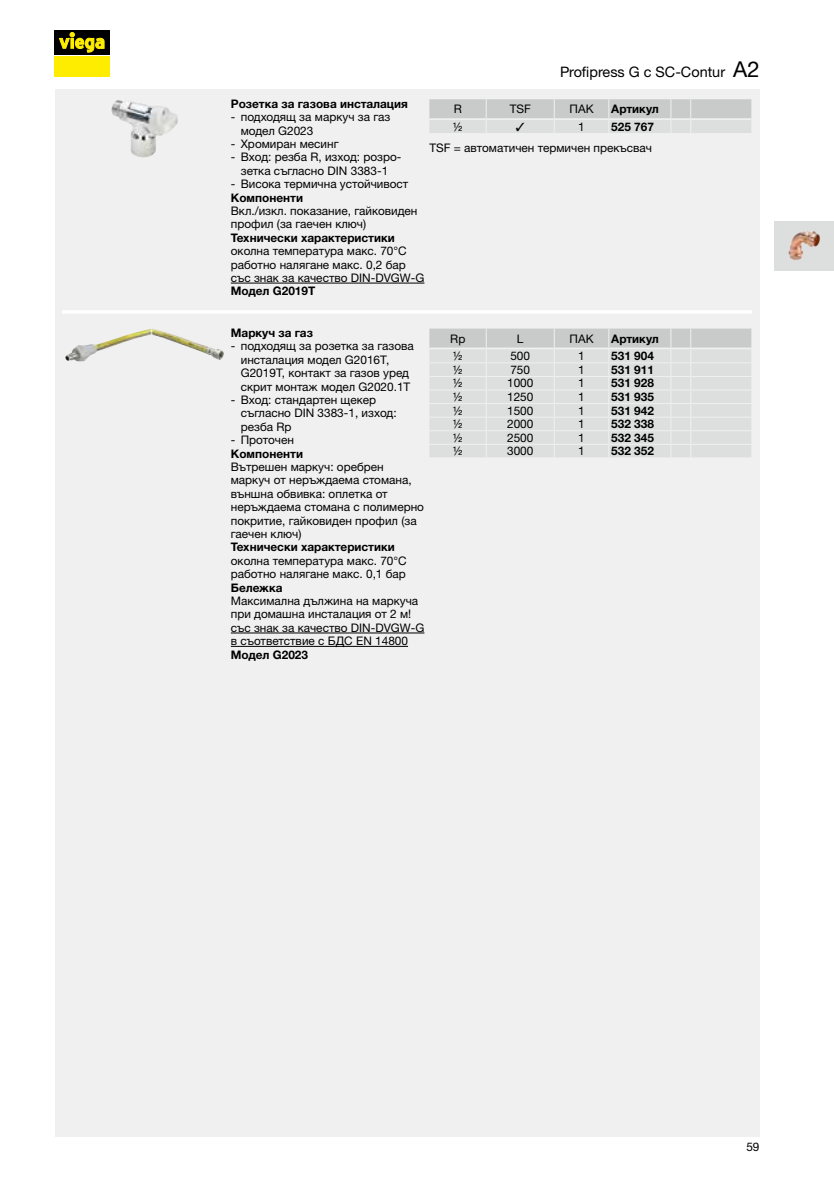
<style>
.page{position:relative;width:834px;height:1181px;background:#fff}
.page>*{position:absolute;margin:0;border:0;box-sizing:border-box;transform-origin:0 0}
.t1{font:14.35px "M Ying Hei PR Cfor Viega W4";color:#000}
.t2{font:11.9px/13.5px "M Ying Hei PR Cfor Viega W4";color:#000}
.t3{font:11.9px "M Ying Hei PR Cfor Viega W7";color:#000}
.s1{font-size:21.88px}
</style>
<div class="page">
<div style="left:55px;top:89px;width:704px;height:1047px;background:#f0f0f0"></div>
<div style="left:774px;top:221px;width:59px;height:49px;background:#dddede"></div>
<img style="left:788px;top:231px;width:32px;height:29px">
<svg style="left:429px;top:99px;width:323px;height:34px"></svg>
<hr style="left:231px;top:283px;width:193px;height:1px;background:#000">
<img style="left:112px;top:100px;width:22px;height:55px">
<svg style="left:429px;top:328px;width:323px;height:129px"></svg>
<hr style="left:231px;top:632px;width:193px;height:1px;background:#000">
<hr style="left:231px;top:646px;width:177px;height:1px;background:#000">
<img style="left:65px;top:328px;width:159px;height:32px">
<hr style="left:62px;top:310px;width:690px;height:4px;background:#fff">
<div style="left:55px;top:56px;width:55px;height:21px;background:#ffed00"></div>
<div style="left:55px;top:30px;width:55px;height:24px;background:#000"></div>
<svg style="left:59px;top:32px;width:45px;height:21px"></svg>
<p class="t1" style="left:560px;top:63px;width:201px">Profipress G с SC-Contur <span class="s1">A2</span></p>
<p class="t3" style="left:231px;top:96px;width:178px">Розетка за газова инсталация</p>
<p class="t2" style="left:241px;top:110px;width:151px;text-indent:-10px">- подходящ за маркуч за газ модел G2023</p>
<p class="t2" style="left:231px;top:137px;width:109px">- Хромиран месинг</p>
<p class="t2" style="left:231px;top:150px;width:172px;text-align:center">- Вход: резба R, изход: розро&shy;зетка съгласно DIN --3383‑1</p>
<p class="t2" style="left:231px;top:177px;width:179px">- Висока термична устойчивост</p>
<p class="t3" style="left:231px;top:190px;width:74px">Компоненти</p>
<p class="t2" style="left:231px;top:204px;width:188px">Вкл./изкл. показание, гайковиден профил (за гаечен ключ)</p>
<p class="t3" style="left:231px;top:230px;width:165px">Технически характеристики</p>
<p class="t2" style="left:231px;top:244px;width:195px">околна температура макс. -70°C работно налягане макс. 0,2 бар със знак за качество DIN-DVGW-G</p>
<p class="t3" style="left:231px;top:284px;width:86px">-Модел-G2019T</p>
<p class="t2" style="left:453px;top:102px;width:10px">R</p>
<p class="t2" style="left:509px;top:102px;width:23px">TSF</p>
<p class="t2" style="left:569px;top:102px;width:26px">ПАК</p>
<p class="t3" style="left:611px;top:102px;width:49px">Aртикул</p>
<p class="t2" style="left:453px;top:120px;width:11px">½</p>
<p class="t2" style="left:515px;top:120px;width:10px">✓</p>
<p class="t2" style="left:578px;top:120px;width:8px">1</p>
<p class="t3" style="left:611px;top:119px;width:44px">525 767</p>
<p class="t2" style="left:429px;top:141px;width:224px">TSF = -автоматичен термичен прекъсвач</p>
<p class="t3" style="left:231px;top:325px;width:84px">Маркуч за газ</p>
<p class="t2" style="left:241px;top:339px;width:174px;text-indent:-10px">- подходящ за розетка за газова инсталация модел G2016T,<br>G2019T, контакт за газов уред скрит монтаж модел G2020.1T</p>
<p class="t2" style="left:241px;top:393px;width:157px;text-indent:-10px">- Вход: стандартен щекер съгласно DIN --3383‑1, изход: резба Rp</p>
<p class="t2" style="left:231px;top:433px;width:65px">- Проточен</p>
<p class="t3" style="left:231px;top:446px;width:74px">Компоненти</p>
<p class="t2" style="left:231px;top:460px;width:195px">Вътрешен маркуч: оребрен маркуч от неръждаема стомана, външна обвивка: оплетка от неръждаема стомана с полимерно покритие, гайковиден профил (за гаечен ключ)</p>
<p class="t3" style="left:231px;top:540px;width:165px">Технически характеристики</p>
<p class="t2" style="left:231px;top:554px;width:177px">околна температура макс. -70°C работно налягане макс. 0,1 бар</p>
<p class="t3" style="left:231px;top:580px;width:53px">Бележка</p>
<p class="t2" style="left:231px;top:594px;width:195px">Максимална дължина на маркуча при домашна инсталация от 2 м! със знак за качество DIN-DVGW-G в съответствие с БДС EN -14800</p>
<p class="t3" style="left:231px;top:647px;width:79px">-Модел-G2023</p>
<p class="t2" style="left:450px;top:332px;width:17px">Rp</p>
<p class="t2" style="left:517px;top:332px;width:8px">L</p>
<p class="t2" style="left:569px;top:332px;width:26px">ПАК</p>
<p class="t3" style="left:611px;top:331px;width:49px">Aртикул</p>
<p class="t2" style="left:453px;top:349px;width:11px">½</p>
<p class="t2" style="left:510px;top:349px;width:21px">500</p>
<p class="t2" style="left:578px;top:349px;width:8px">1</p>
<p class="t3" style="left:611px;top:348px;width:44px">531 904</p>
<p class="t2" style="left:453px;top:363px;width:11px">½</p>
<p class="t2" style="left:510px;top:363px;width:21px">750</p>
<p class="t2" style="left:578px;top:363px;width:8px">1</p>
<p class="t3" style="left:611px;top:362px;width:44px">531 911</p>
<p class="t2" style="left:453px;top:376px;width:11px">½</p>
<p class="t2" style="left:507px;top:376px;width:28px">1000</p>
<p class="t2" style="left:578px;top:376px;width:8px">1</p>
<p class="t3" style="left:611px;top:376px;width:44px">531 928</p>
<p class="t2" style="left:453px;top:390px;width:11px">½</p>
<p class="t2" style="left:507px;top:390px;width:28px">1250</p>
<p class="t2" style="left:578px;top:390px;width:8px">1</p>
<p class="t3" style="left:611px;top:389px;width:44px">531 935</p>
<p class="t2" style="left:453px;top:403px;width:11px">½</p>
<p class="t2" style="left:507px;top:403px;width:28px">1500</p>
<p class="t2" style="left:578px;top:403px;width:8px">1</p>
<p class="t3" style="left:611px;top:403px;width:44px">531 942</p>
<p class="t2" style="left:453px;top:417px;width:11px">½</p>
<p class="t2" style="left:507px;top:417px;width:28px">2000</p>
<p class="t2" style="left:578px;top:417px;width:8px">1</p>
<p class="t3" style="left:611px;top:416px;width:44px">532 338</p>
<p class="t2" style="left:453px;top:431px;width:11px">½</p>
<p class="t2" style="left:507px;top:431px;width:28px">2500</p>
<p class="t2" style="left:578px;top:431px;width:8px">1</p>
<p class="t3" style="left:611px;top:430px;width:44px">532 345</p>
<p class="t2" style="left:453px;top:444px;width:11px">½</p>
<p class="t2" style="left:507px;top:444px;width:28px">3000</p>
<p class="t2" style="left:578px;top:444px;width:8px">1</p>
<p class="t3" style="left:611px;top:444px;width:44px">532 352</p>
<p class="t2" style="left:746px;top:1140px;width:15px">59</p>
</div>
